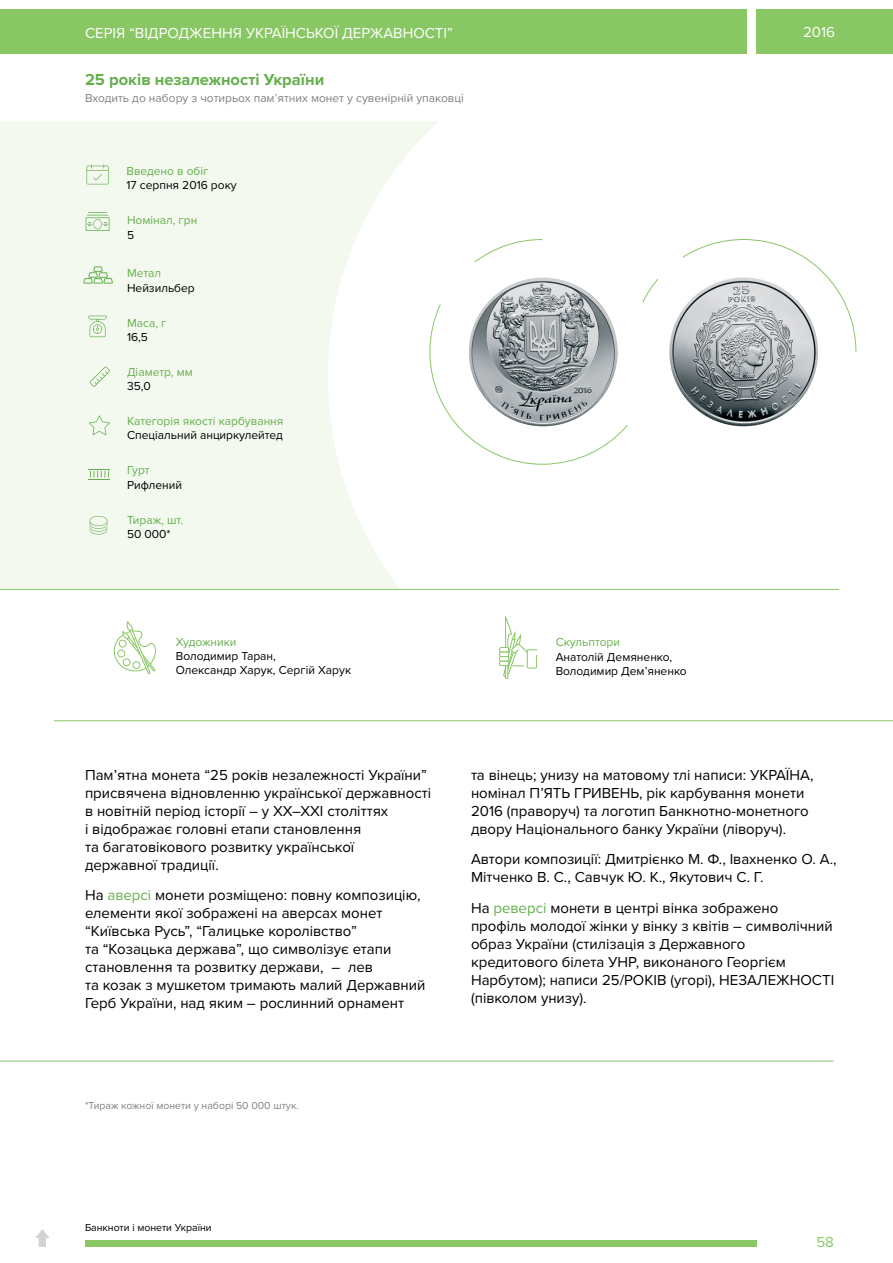
<style>
.page{position:relative;width:893px;height:1263px;background:#fff}
.page>*{position:absolute;margin:0;border:0;box-sizing:border-box;transform-origin:0 0}
.t1{font:700 16.5px "Proxima Nova";color:#65af4d}
.t2{font:15px/18px "Proxima Nova";color:#000}
.t3{font:15px "Proxima Nova";color:#fff}
.t4{font:15px "Proxima Nova";color:#89c765}
.t5{font:12px/14.4px "Proxima Nova";color:#000}
.t6{font:12px "Proxima Nova";color:#65af4d}
.t7{font:12px "Proxima Nova";color:#808285}
.t8{font:10.5px "Proxima Nova";color:#808285}
.t9{font:10.5px "Proxima Nova";color:#000}
.s1{color:#65af4d}
</style>
<div class="page">
<div style="left:0;top:121px;width:328px;height:468px;background:#f4f9f0"></div>
<svg style="left:328px;top:121px;width:565px;height:601px"></svg>
<div style="left:0;top:10px;width:747px;height:44px;background:#89c765"></div>
<div style="left:756px;top:10px;width:137px;height:44px;background:#89c765"></div>
<div style="left:85px;top:1240px;width:671px;height:7px;background:#89c765"></div>
<svg style="left:113px;top:621px;width:43px;height:53px"></svg>
<div style="left:499px;top:647px;width:10px;height:5px;border:1px solid #89c765"></div>
<div style="left:499px;top:652px;width:10px;height:5px;border:1px solid #89c765"></div>
<div style="left:499px;top:656px;width:10px;height:5px;border:1px solid #89c765"></div>
<svg style="left:500px;top:617px;width:38px;height:62px"></svg>
<div style="left:499px;top:661px;width:10px;height:5px;border:1px solid #89c765"></div>
<hr style="left:54px;top:720px;width:839px;height:1px;background:#89c765">
<hr style="left:0;top:589px;width:839px;height:1px;background:#89c765">
<svg style="left:35px;top:1229px;width:14px;height:18px"></svg>
<svg style="left:474px;top:239px;width:69px;height:24px"></svg>
<svg style="left:682px;top:239px;width:175px;height:114px"></svg>
<svg style="left:429px;top:303px;width:199px;height:162px"></svg>
<svg style="left:642px;top:278px;width:17px;height:25px"></svg>
<svg style="left:83px;top:266px;width:30px;height:18px"></svg>
<svg style="left:88px;top:316px;width:19px;height:21px"></svg>
<svg style="left:90px;top:366px;width:20px;height:21px"></svg>
<svg style="left:89px;top:415px;width:21px;height:20px"></svg>
<svg style="left:89px;top:469px;width:21px;height:11px"></svg>
<svg style="left:90px;top:516px;width:17px;height:19px"></svg>
<svg style="left:86px;top:212px;width:24px;height:19px"></svg>
<svg style="left:86px;top:164px;width:23px;height:20px"></svg>
<img style="left:469px;top:277px;width:149px;height:149px;border-radius:74px">
<img style="left:669px;top:277px;width:149px;height:149px;border-radius:74px">
<hr style="left:0;top:1061px;width:834px;height:1px;background:#89c765">
<p class="t3" style="left:85px;top:24px;width:369px">СЕРІЯ “ВІДРОДЖЕННЯ УКРАЇНСЬКОЇ ДЕРЖАВНОСТІ”</p>
<p class="t1" style="left:85px;top:70px;width:241px">25 років незалежності України</p>
<p class="t7" style="left:85px;top:91px;width:380px">Входить до набору з чотирьох пам’ятних монет у сувенірній упаковці</p>
<p class="t6" style="left:126px;top:164px;width:83px">Введено в обіг</p>
<p class="t5" style="left:126px;top:178px;width:112px">17 серпня 2016 року</p>
<p class="t6" style="left:127px;top:213px;width:72px">Номінал, грн</p>
<p class="t5" style="left:127px;top:228px;width:9px">5</p>
<p class="t6" style="left:127px;top:266px;width:36px">Meтал</p>
<p class="t5" style="left:127px;top:281px;width:69px">Нейзильбер</p>
<p class="t6" style="left:127px;top:316px;width:41px">Маса, г</p>
<p class="t5" style="left:127px;top:330px;width:22px">16,5</p>
<p class="t6" style="left:127px;top:365px;width:67px">Діаметр, мм</p>
<p class="t5" style="left:127px;top:379px;width:25px">35,0</p>
<p class="t6" style="left:127px;top:414px;width:158px">Категорія якості карбування</p>
<p class="t5" style="left:127px;top:428px;width:157px">Спеціальний анциркулейтед</p>
<p class="t6" style="left:127px;top:463px;width:24px">Гурт</p>
<p class="t5" style="left:127px;top:478px;width:56px">Рифлений</p>
<p class="t6" style="left:127px;top:513px;width:58px">Тираж, шт.</p>
<p class="t5" style="left:127px;top:527px;width:45px">50 000*</p>
<p class="t3" style="left:803px;top:23px;width:33px">2016</p>
<p class="t6" style="left:176px;top:634px;width:62px">Художники</p>
<p class="t5" style="left:176px;top:649px;width:177px">Володимир Таран,<br>Олександр Харук, Сергій Харук</p>
<p class="t2" style="left:85px;top:766px;width:348px">Пам’ятна монета “25 років незалежності України” присвячена відновленню української державності в новітній період історії – у ХХ–ХХІ століттях<br>і відображає головні етапи становлення<br>та багатовікового розвитку української<br>державної традиції.</p>
<p class="t2" style="left:85px;top:887px;width:342px">На <span class="s1">аверсі</span> монети розміщено: повну композицію, елементи якої зображені на аверсах монет “Київська Русь”, “Галицьке королівство”<br>та “Козацька держава”, що символізує етапи становлення та розвитку держави, – лев<br>та козак з мушкетом тримають малий Державний Герб України, над яким – рослинний орнамент</p>
<p class="t8" style="left:85px;top:1099px;width:215px">*Тираж кожної монети у наборі 50 000 штук.</p>
<p class="t6" style="left:556px;top:635px;width:66px">Скульптори</p>
<p class="t5" style="left:556px;top:650px;width:133px">Анатолій Демяненко,<br>Володимир Дем’яненко</p>
<p class="t2" style="left:471px;top:766px;width:344px">та вінець; унизу на матовому тлі написи: УКРАЇНА, номінал П’ЯТЬ ГРИВЕНЬ, рік карбування монети 2016 (праворуч) та логотип Банкнотно-монетного двору Національного банку України (ліворуч).</p>
<p class="t2" style="left:471px;top:851px;width:367px">Автори композиції: Дмитрієнко М. Ф., Івахненко О. А.,<br>Мітченко В. С., Савчук Ю. К., Якутович С. Г.</p>
<p class="t2" style="left:471px;top:899px;width:365px">На <span class="s1">реверсі</span> монети в центрі вінка зображено профіль молодої жінки у вінку з квітів – символічний образ України (стилізація з Державного кредитового білета УНР, виконаного Георгієм Нарбутом); написи 25/РОКІВ (угорі), НЕЗАЛЕЖНОСТІ (півколом унизу).</p>
<p class="t9" style="left:85px;top:1221px;width:128px">Банкноти і монети України</p>
<p class="t4" style="left:816px;top:1233px;width:19px">58</p>
</div>
